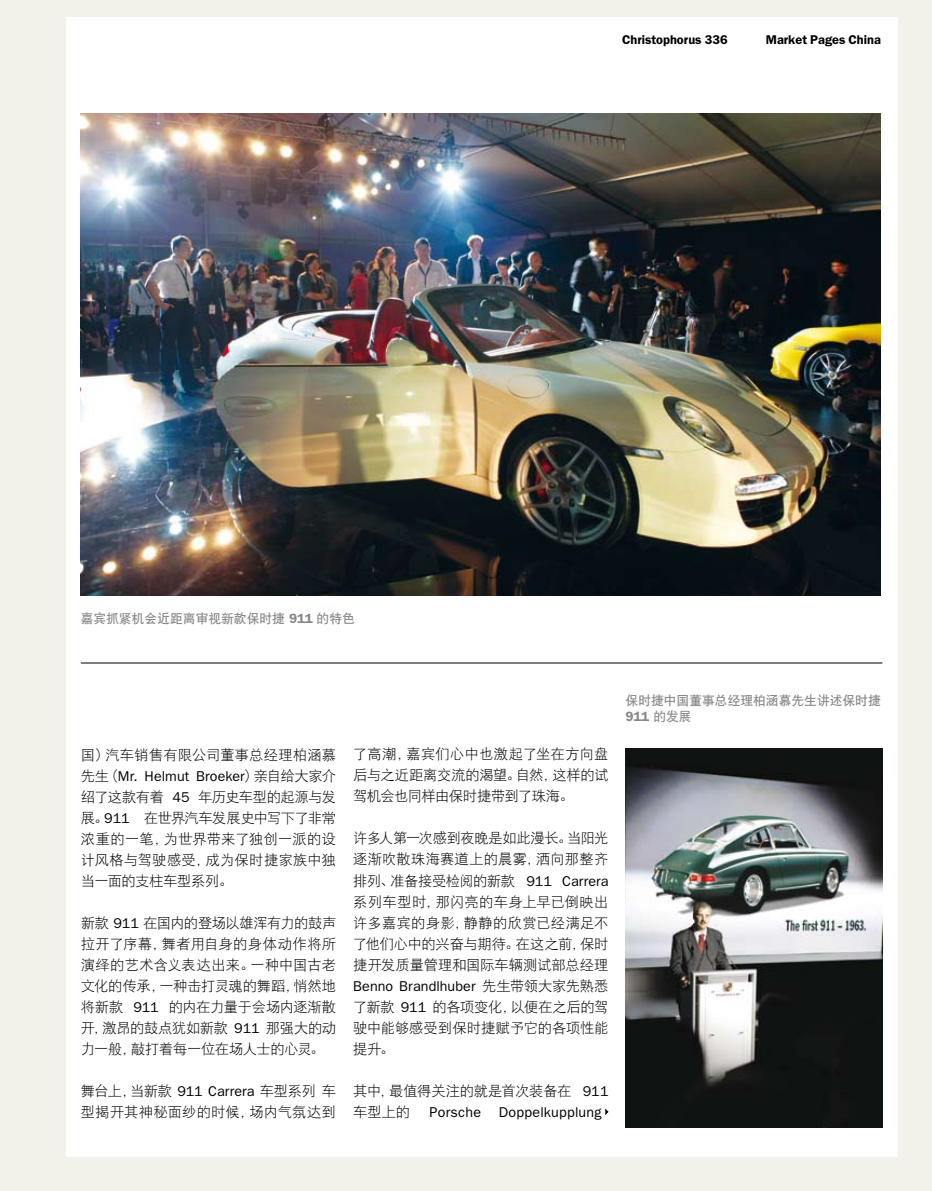
<style>
.page{position:relative;width:932px;height:1191px;background:#fff}
.page>*{position:absolute;margin:0;border:0;box-sizing:border-box;transform-origin:0 0}
.t1{font:14.25px/21px "DFP Hei W3";letter-spacing:-.015em;color:#000;text-align:justify}
.t2{font:14.25px "Franklin Gothic";letter-spacing:.015em;color:#000}
.t3{font:600 13.5px "Franklin Gothic";color:#87878a}
.t4{font:12.75px "DFP Hei W7";color:#87878a}
.t5{font:600 12.75px "Franklin Gothic";color:#000}
.s1{font-family:"Franklin Gothic";font-weight:600;font-size:13.5px}
.s2{font-family:"Franklin Gothic"}
.s3{font-family:"DFP Hei W7";font-weight:400;font-size:12.75px}
</style>
<div class="page">
<div style="left:0;top:0;width:931px;height:1191px;background:#f2f1ea"></div>
<div style="left:66px;top:17px;width:831px;height:1140px;background:#fff"></div>
<hr style="left:81px;top:662px;width:801px;height:1px;background:#000">
<img style="left:625px;top:748px;width:257px;height:379px">
<svg style="left:605px;top:1108px;width:3px;height:7px"></svg>
<img style="left:81px;top:113px;width:799px;height:482px">
<p class="t5" style="left:622px;top:32px;width:107px">Christophorus 336</p>
<p class="t5" style="left:765px;top:32px;width:117px">Market Pages China</p>
<p class="t4" style="left:81px;top:612px;width:275px">嘉宾抓紧机会近距离审视新款保时捷 <span class="s1">911</span> 的特色</p>
<p class="t1" style="left:81px;top:743px;width:257px">国）汽车销售有限公司董事总经理柏涵慕先生（<span class="s2">Mr. Helmut Broeker</span>）亲自给大家介绍了这款有着 <span class="s2">45</span> 年历史车型的起源与发展。<span class="s2">911</span> 在世界汽车发展史中写下了非常浓重的一笔，为世界带来了独创一派的设计风格与驾驶感受，成为保时捷家族中独当一面的支柱车型系列。</p>
<p class="t1" style="left:81px;top:911px;width:257px">新款 <span class="s2">911</span> 在国内的登场以雄浑有力的鼓声拉开了序幕，舞者用自身的身体动作将所演绎的艺术含义表达出来。一种中国古老文化的传承，一种击打灵魂的舞蹈，悄然地将新款 <span class="s2">911</span> 的内在力量于会场内逐渐散开，激昂的鼓点犹如新款 <span class="s2">911</span> 那强大的动力一般，敲打着每一位在场人士的心灵。</p>
<p class="t1" style="left:81px;top:1080px;width:257px">舞台上，当新款 <span class="s2">911 Carrera</span> 车型系列 车型揭开其神秘面纱的时候，场内气氛达到</p>
<p class="t1" style="left:353px;top:743px;width:257px">了高潮，嘉宾们心中也激起了坐在方向盘后与之近距离交流的渴望。自然，这样的试驾机会也同样由保时捷带到了珠海。</p>
<p class="t1" style="left:353px;top:827px;width:257px">许多人第一次感到夜晚是如此漫长。当阳光逐渐吹散珠海赛道上的晨雾，洒向那整齐排列、准备接受检阅的新款 <span class="s2">911 Carrera</span>系列车型时，那闪亮的车身上早已倒映出许多嘉宾的身影，静静的欣赏已经满足不了他们心中的兴奋与期待。在这之前，保时捷开发质量管理和国际车辆测试部总经理<span class="s2">Benno Brandlhuber</span> 先生带领大家先熟悉了新款 <span class="s2">911</span> 的各项变化，以便在之后的驾驶中能够感受到保时捷赋予它的各项性能提升。</p>
<p class="t1" style="left:353px;top:1079px;width:257px">其中，最值得关注的就是首次装备在 <span class="s2">911</span>车型上的</p>
<p class="t2" style="left:429px;top:1103px;width:173px">Porsche Doppelkupplung</p>
<p class="t4" style="left:625px;top:694px;width:256px">保时捷中国董事总经理柏涵慕先生讲述保时捷</p>
<p class="t3" style="left:625px;top:708px;width:67px">911 <span class="s3">的发展</span></p>
</div>
